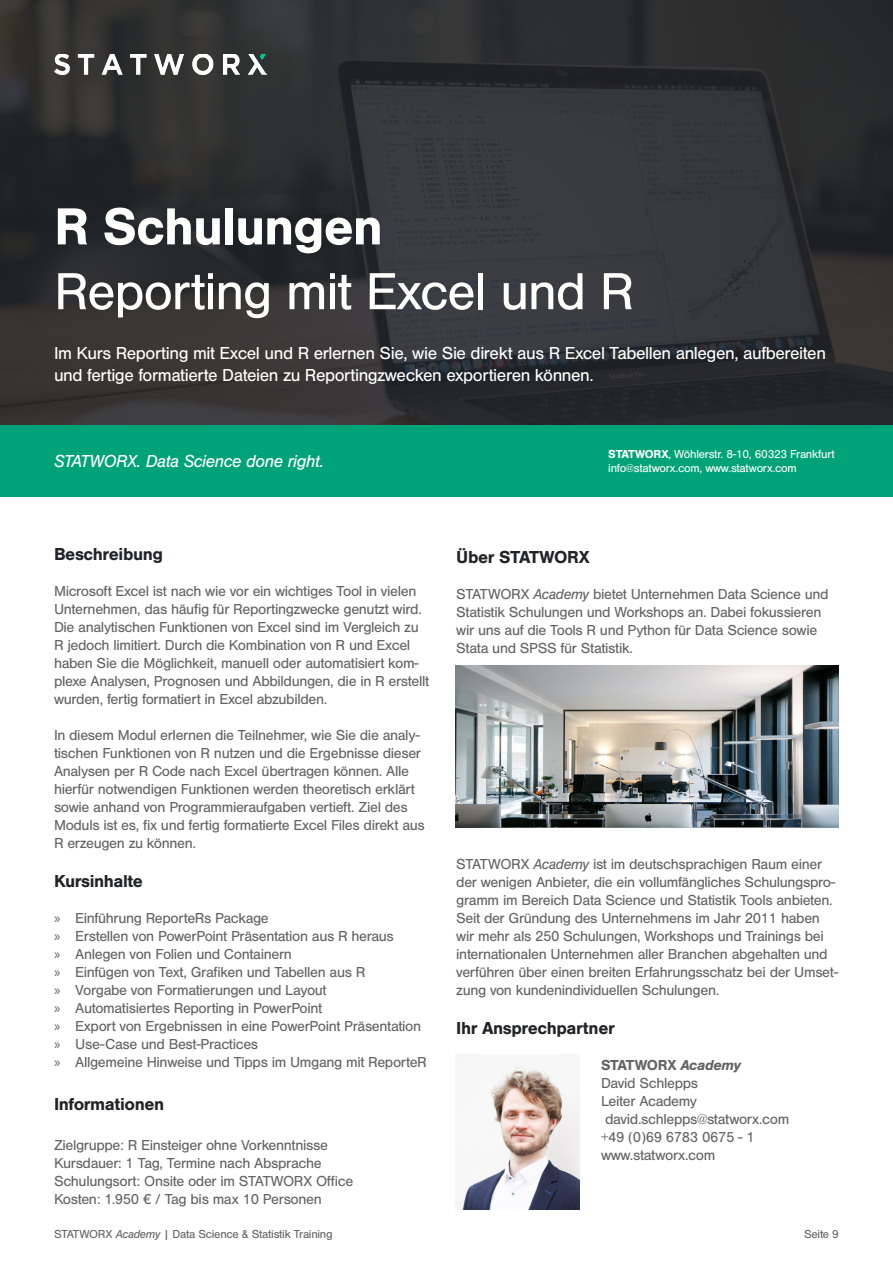
<style>
.page{position:relative;width:893px;height:1263px;background:#fff}
.page>*{position:absolute;margin:0;border:0;box-sizing:border-box;transform-origin:0 0}
.t1{font:54px "Nimbus San";letter-spacing:-.025em;color:#fffffe}
.t2{font:700 54px "Nimbus San";letter-spacing:-.025em;color:#fffffe}
.t3{font:18px/21.6px "Nimbus San";letter-spacing:-.025em;color:#fffffe}
.t4{font:700 18px "Nimbus San";letter-spacing:-.025em;color:#222327}
.t5{font:italic 18px "Nimbus San";letter-spacing:-.025em;color:#fffffe}
.t6{font:15px/18px "Nimbus San";letter-spacing:-.025em;color:#636363}
.t7{font:12px/14.4px "Nimbus San";letter-spacing:-.025em;color:#fffffe}
.t8{font:12px "Nimbus San";letter-spacing:-.025em;color:#636363}
.s1{font-weight:700}
.s2{font-family:"Myriad Pro"}
.s3{font-style:italic}
.s4{font-weight:700;font-style:italic}
</style>
<div class="page">
<svg style="left:0;top:0;width:893px;height:425px;background:#2f3033"></svg>
<div style="left:0;top:425px;width:893px;height:72px;background:#00a378"></div>
<img style="left:54px;top:54px;width:213px;height:21px">
<img style="left:455px;top:665px;width:384px;height:162px">
<img style="left:455px;top:1062px;width:125px;height:147px">
<h1 class="t2" style="left:54px;top:196px;width:331px">R Schulungen</h1>
<h1 class="t1" style="left:54px;top:262px;width:582px">Reporting mit Excel und R</h1>
<p class="t3" style="left:54px;top:343px;width:773px">Im Kurs Reporting mit Excel und R erlernen Sie, wie Sie direkt aus R Excel Tabellen anlegen, aufbereiten und fertige formatierte Dateien zu Reportingzwecken exportieren können.</p>
<p class="t5" style="left:54px;top:451px;width:272px">STATWORX. Data Science done right.</p>
<p class="t7" style="left:608px;top:447px;width:228px"><span class="s1">STATWORX</span>, Wöhlerstr. 8-10, 60323 Frankfurt info@statworx.com, www.statworx.com</p>
<p class="t4" style="left:54px;top:543px;width:110px">Beschreibung</p>
<p class="t6" style="left:54px;top:582px;width:377px">Microsoft Excel ist nach wie vor ein wichtiges Tool in vielen Unternehmen, das häufig für Reportingzwecke genutzt wird.<br>Die analytischen Funktionen von Excel sind im Vergleich zu R jedoch limitiert. Durch die Kombination von R und Excel haben Sie die Möglichkeit, manuell oder automatisiert kom&shy;plexe Analysen, Prognosen und Abbildungen, die in R erstellt wurden, fertig formatiert in Excel abzubilden.</p>
<p class="t6" style="left:54px;top:726px;width:372px">In diesem Modul erlernen die Teilnehmer, wie Sie die analy&shy;tischen Funktionen von R nutzen und die Ergebnisse dieser Analysen per R Code nach Excel übertragen können. Alle hierfür notwendigen Funktionen werden theoretisch erklärt sowie anhand von Programmieraufgaben vertieft. Ziel des Moduls ist es, fix und fertig formatierte Excel Files direkt aus R erzeugen zu können.</p>
<p class="t4" style="left:54px;top:871px;width:91px">Kursinhalte</p>
<p class="t6" style="left:54px;top:909px;width:374px"><span class="s2">»</span> Einführung ReporteRs Package<br><span class="s2">»</span> Erstellen von PowerPoint Präsentation aus R heraus<br><span class="s2">»</span> Anlegen von Folien und Containern<br><span class="s2">»</span> Einfügen von Text, Grafiken und Tabellen aus R<br><span class="s2">»</span> Vorgabe von Formatierungen und Layout<br><span class="s2">»</span> Automatisiertes Reporting in PowerPoint<br><span class="s2">»</span> Export von Ergebnissen in eine PowerPoint Präsentation <span class="s2">»</span> Use-Case und Best-Practices<br><span class="s2">»</span> Allgemeine Hinweise und Tipps im Umgang mit ReporteR</p>
<p class="t4" style="left:54px;top:1094px;width:112px">Informationen</p>
<p class="t6" style="left:54px;top:1136px;width:301px">Zielgruppe: R Einsteiger ohne Vorkenntnisse Kursdauer: 1 Tag, Termine nach Absprache Schulungsort: Onsite oder im STATWORX Office Kosten: 1.950 € / Tag bis max 10 Personen</p>
<p class="t4" style="left:456px;top:547px;width:135px">Über STATWORX</p>
<p class="t6" style="left:456px;top:585px;width:374px">STATWORX <span class="s3">Academy</span> bietet Unternehmen Data Science und Statistik Schulungen und Workshops an. Dabei fokussieren wir uns auf die Tools R und Python für Data Science sowie Stata und SPSS für Statistik.</p>
<p class="t6" style="left:456px;top:855px;width:384px">STATWORX <span class="s3">Academy</span> ist im deutschsprachigen Raum einer der wenigen Anbieter, die ein vollumfängliches Schulungspro&shy;gramm im Bereich Data Science und Statistik Tools anbieten.<br>Seit der Gründung des Unternehmens im Jahr 2011 haben wir mehr als 250 Schulungen, Workshops und Trainings bei internationalen Unternehmen aller Branchen abgehalten und verführen über einen breiten Erfahrungsschatz bei der Umset&shy;zung von kundenindividuellen Schulungen.</p>
<p class="t4" style="left:456px;top:1018px;width:160px">Ihr Ansprechpartner</p>
<p class="t6" style="left:601px;top:1057px;width:190px"><span class="s1">STATWORX</span> <span class="s4">Academy<br></span>David Schlepps<br>Leiter Academy david.schlepps@statworx.com +49 (0)69 6783 0675 - 1 www.statworx.com</p>
<p class="t8" style="left:54px;top:1227px;width:280px">STATWORX <span class="s3">Academy</span> | Data Science &amp; Statistik Training</p>
<p class="t8" style="left:804px;top:1227px;width:36px">Seite 9</p>
</div>
